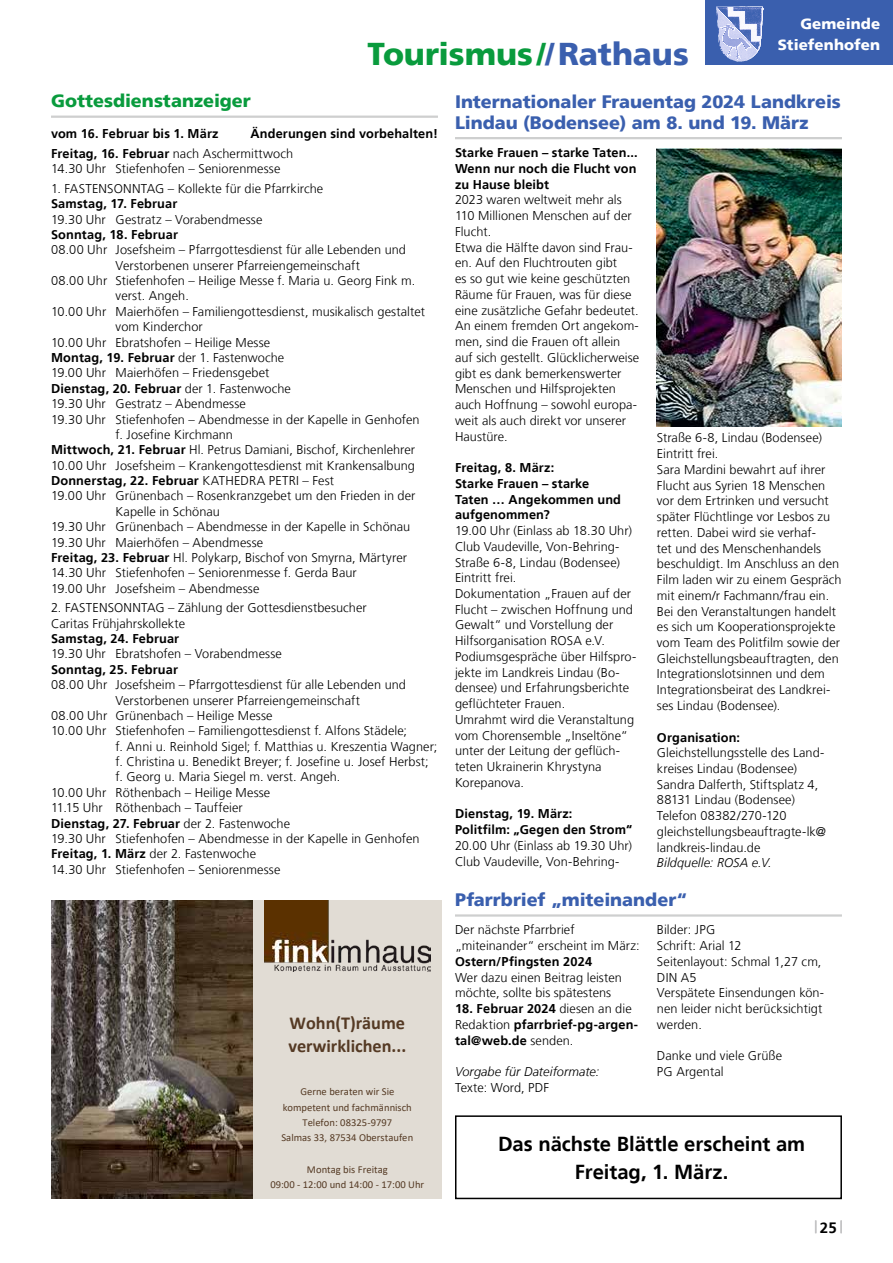
<style>
.page{position:relative;width:893px;height:1263px;background:#fff}
.page>*{position:absolute;margin:0;border:0;box-sizing:border-box;transform-origin:0 0}
.t1{font:900 31.5px "Frutiger LT";letter-spacing:-.005em;color:#099b3d}
.t2{font:700 20.25px/28.5px "Frutiger LT";letter-spacing:-.005em;color:#000;text-align:center}
.t3{font:700 18.3px/22.2px "Calibri";color:#553a24}
.t4{font:900 18px/21px "Frutiger LT";color:#3a5fae}
.t5{font:900 18px "Frutiger LT";color:#099b3d}
.t6{font:900 15px/21px "Frutiger LT";letter-spacing:.005em;color:#fff;text-align:right}
.t7{font:700 15px "Frutiger LT";color:#000}
.t8{font:300 12.75px/15.8px "Frutiger LT";letter-spacing:.005em;color:#000}
.t9{font:700 12.75px/15.8px "Frutiger LT";letter-spacing:.01em;color:#000}
.t10{font:italic 300 12.75px "Frutiger LT";letter-spacing:.005em;color:#000}
.t11{font:10.65px/15.5px "Calibri";color:#553a24;text-align:center}
.s1{color:#3a5fae}
.s2{font-weight:300}
.s3{font-weight:700}
</style>
<div class="page">
<svg style="left:815px;top:1220px;width:1px;height:13px"></svg>
<svg style="left:840px;top:1220px;width:2px;height:13px"></svg>
<div style="left:706px;top:0;width:187px;height:65px;background:#3a5fae"></div>
<img style="left:716px;top:6px;width:48px;height:56px">
<hr style="left:51px;top:116px;width:387px;height:2px;background:#cecfcf">
<div style="left:253px;top:901px;width:189px;height:220px;background:#e1dcd4"></div>
<div style="left:253px;top:1074px;width:189px;height:124px;background:#e1dcd4"></div>
<img style="left:264px;top:901px;width:167px;height:71px">
<img style="left:51px;top:901px;width:202px;height:297px">
<hr style="left:455px;top:914px;width:387px;height:3px;background:#cecfcf">
<hr style="left:455px;top:137px;width:387px;height:2px;background:#cecfcf">
<img style="left:657px;top:148px;width:185px;height:279px">
<div style="left:455px;top:1115px;width:387px;height:84px;border:2px solid #000"></div>
<h1 class="t1" style="left:368px;top:35px;width:323px">Tourismus/<span class="s1">/Rathaus</span></h1>
<p class="t6" style="left:778px;top:13px;width:104px">Gemeinde<br>Stiefenhofen</p>
<h3 class="t5" style="left:51px;top:90px;width:201px">Gottesdienstanzeiger</h3>
<p class="t9" style="left:51px;top:124px;width:388px;line-height:19.6px;text-indent:199px">Änderungen sind vorbehalten!<br>Freitag, 16. Februar <span class="s2">nach Aschermittwoch</span></p>
<p class="t8" style="left:51px;top:161px;width:231px">14.30 Uhr Stiefenhofen – Seniorenmesse</p>
<p class="t8" style="left:51px;top:181px;width:274px">1. FASTENSONNTAG – Kollekte für die Pfarrkirche</p>
<p class="t9" style="left:51px;top:196px;width:128px">Samstag, 17. Februar</p>
<p class="t8" style="left:51px;top:211px;width:213px">19.30 Uhr Gestratz – Vorabendmesse</p>
<p class="t9" style="left:51px;top:227px;width:128px">Sonntag, 18. Februar</p>
<p class="t8" style="left:51px;top:242px;width:356px">08.00 Uhr Josefsheim – Pfarrgottesdienst für alle Lebenden und</p>
<p class="t8" style="left:116px;top:258px;width:246px">Verstorbenen unserer Pfarreiengemeinschaft</p>
<p class="t8" style="left:51px;top:273px;width:366px">08.00 Uhr Stiefenhofen – Heilige Messe f. Maria u. Georg Fink m.</p>
<p class="t8" style="left:116px;top:288px;width:75px">verst. Angeh.</p>
<p class="t8" style="left:51px;top:304px;width:376px">10.00 Uhr Maierhöfen – Familiengottesdienst, musikalisch gestaltet</p>
<p class="t8" style="left:116px;top:319px;width:89px">vom Kinderchor</p>
<p class="t8" style="left:51px;top:334px;width:221px">10.00 Uhr Ebratshofen – Heilige Messe</p>
<p class="t9" style="left:51px;top:350px;width:235px">Montag, 19. Februar <span class="s2">der 1. Fastenwoche</span></p>
<p class="t8" style="left:51px;top:365px;width:220px">19.00 Uhr Maierhöfen – Friedensgebet</p>
<p class="t9" style="left:51px;top:380px;width:241px">Dienstag, 20. Februar <span class="s2">der 1. Fastenwoche</span></p>
<p class="t8" style="left:51px;top:396px;width:196px">19.30 Uhr Gestratz – Abendmesse</p>
<p class="t8" style="left:51px;top:411px;width:370px">19.30 Uhr Stiefenhofen – Abendmesse in der Kapelle in Genhofen</p>
<p class="t8" style="left:116px;top:427px;width:119px">f. Josefine Kirchmann</p>
<p class="t8" style="left:51px;top:442px;width:366px"><span class="s3">Mittwoch, 21. Februar</span> Hl. Petrus Damiani, Bischof, Kirchenlehrer</p>
<p class="t8" style="left:51px;top:457px;width:365px">10.00 Uhr Josefsheim – Krankengottesdienst mit Krankensalbung</p>
<p class="t9" style="left:51px;top:473px;width:285px">Donnerstag, 22. Februar <span class="s2">KATHEDRA PETRI – Fest</span></p>
<p class="t8" style="left:51px;top:488px;width:366px">19.00 Uhr Grünenbach – Rosenkranzgebet um den Frieden in der</p>
<p class="t8" style="left:116px;top:504px;width:106px">Kapelle in Schönau</p>
<p class="t8" style="left:51px;top:519px;width:361px">19.30 Uhr Grünenbach – Abendmesse in der Kapelle in Schönau</p>
<p class="t8" style="left:51px;top:534px;width:214px">19.30 Uhr Maierhöfen – Abendmesse</p>
<p class="t8" style="left:51px;top:550px;width:358px"><span class="s3">Freitag, 23. Februar</span> Hl. Polykarp, Bischof von Smyrna, Märtyrer</p>
<p class="t8" style="left:51px;top:565px;width:307px">14.30 Uhr Stiefenhofen – Seniorenmesse f. Gerda Baur</p>
<p class="t8" style="left:51px;top:581px;width:210px">19.00 Uhr Josefsheim – Abendmesse</p>
<p class="t8" style="left:51px;top:600px;width:317px">2. FASTENSONNTAG – Zählung der Gottesdienstbesucher<br>Caritas Frühjahrskollekte</p>
<p class="t9" style="left:51px;top:631px;width:130px">Samstag, 24. Februar</p>
<p class="t8" style="left:51px;top:646px;width:232px">19.30 Uhr Ebratshofen – Vorabendmesse</p>
<p class="t9" style="left:51px;top:661px;width:128px">Sonntag, 25. Februar</p>
<p class="t8" style="left:51px;top:677px;width:356px">08.00 Uhr Josefsheim – Pfarrgottesdienst für alle Lebenden und</p>
<p class="t8" style="left:116px;top:692px;width:246px">Verstorbenen unserer Pfarreiengemeinschaft</p>
<p class="t8" style="left:51px;top:708px;width:223px">08.00 Uhr Grünenbach – Heilige Messe</p>
<p class="t8" style="left:51px;top:723px;width:358px">10.00 Uhr Stiefenhofen – Familiengottesdienst f. Alfons Städele;</p>
<p class="t8" style="left:116px;top:739px;width:323px">f. Anni u. Reinhold Sigel; f. Matthias u. Kreszentia Wagner;</p>
<p class="t8" style="left:116px;top:754px;width:315px">f. Christina u. Benedikt Breyer; f. Josefine u. Josef Herbst;</p>
<p class="t8" style="left:116px;top:769px;width:226px">f. Georg u. Maria Siegel m. verst. Angeh.</p>
<p class="t8" style="left:51px;top:785px;width:221px">10.00 Uhr Röthenbach – Heilige Messe</p>
<p class="t8" style="left:51px;top:800px;width:193px">11.15 Uhr Röthenbach – Tauffeier</p>
<p class="t9" style="left:51px;top:815px;width:241px">Dienstag, 27. Februar <span class="s2">der 2. Fastenwoche</span></p>
<p class="t8" style="left:51px;top:831px;width:370px">19.30 Uhr Stiefenhofen – Abendmesse in der Kapelle in Genhofen</p>
<p class="t8" style="left:51px;top:846px;width:207px"><span class="s3">Freitag, 1. März</span> der 2. Fastenwoche</p>
<p class="t8" style="left:51px;top:862px;width:231px">14.30 Uhr Stiefenhofen – Seniorenmesse</p>
<p class="t9" style="left:51px;top:126px;width:169px">vom 16. Februar bis 1. März</p>
<h3 class="t3" style="left:288px;top:1012px;width:119px">Wohn(T)räume verwirklichen...</h3>
<p class="t11" style="left:281px;top:1083px;width:133px">Gerne beraten wir Sie kompetent und fachmännisch<br>Telefon: 08325-9797<br>Salmas 33, 87534 Oberstaufen</p>
<p class="t11" style="left:270px;top:1161px;width:155px">Montag bis Freitag<br>09:00 - 12:00 und 14:00 - 17:00 Uhr</p>
<h3 class="t4" style="left:455px;top:91px;width:387px">Internationaler Frauentag 2024 Landkreis<br>Lindau (Bodensee) am 8. und 19. März</h3>
<p class="t9" style="left:455px;top:145px;width:184px;text-align:justify">Starke Frauen – starke Taten...<br>Wenn nur noch die Flucht von zu Hause bleibt</p>
<p class="t8" style="left:455px;top:192px;width:186px">2023 waren weltweit mehr als<br>110 Millionen Menschen auf der<br>Flucht.<br>Etwa die Hälfte davon sind Frau&shy;en. Auf den Fluchtrouten gibt<br>es so gut wie keine geschützten<br>Räume für Frauen, was für diese eine zusätzliche Gefahr bedeutet.<br>An einem fremden Ort angekom&shy;men, sind die Frauen oft allein auf sich gestellt. Glücklicherweise gibt es dank bemerkenswerter<br>Menschen und Hilfsprojekten auch Hoffnung – sowohl europa&shy;weit als auch direkt vor unserer<br>Haustüre.</p>
<p class="t9" style="left:455px;top:460px;width:168px">Freitag, 8. März:<br>Starke Frauen – starke<br>Taten … Angekommen und aufgenommen?</p>
<p class="t8" style="left:455px;top:523px;width:183px">19.00 Uhr (Einlass ab 18.30 Uhr)<br>Club Vaudeville, Von-Behring-<br>Straße 6-8, Lindau (Bodensee)<br>Eintritt frei.<br>Dokumentation „Frauen auf der<br>Flucht – zwischen Hoffnung und<br>Gewalt“ und Vorstellung der<br>Hilfsorganisation ROSA e.V.<br>Podiumsgespräche über Hilfspro&shy;jekte im Landkreis Lindau (Bo&shy;densee) und Erfahrungsberichte geflüchteter Frauen.<br>Umrahmt wird die Veranstaltung vom Chorensemble „Inseltöne“ unter der Leitung der geflüch&shy;teten Ukrainerin Khrystyna<br>Korepanova.</p>
<p class="t9" style="left:455px;top:806px;width:179px">Dienstag, 19. März:<br>Politfilm: „Gegen den Strom“</p>
<p class="t8" style="left:455px;top:838px;width:179px">20.00 Uhr (Einlass ab 19.30 Uhr)<br>Club Vaudeville, Von-Behring-</p>
<p class="t8" style="left:657px;top:430px;width:186px">Straße 6-8, Lindau (Bodensee)<br>Eintritt frei.<br>Sara Mardini bewahrt auf ihrer<br>Flucht aus Syrien 18 Menschen vor dem Ertrinken und versucht später Flüchtlinge vor Lesbos zu retten. Dabei wird sie verhaf-<br>tet und des Menschenhandels beschuldigt. Im Anschluss an den<br>Film laden wir zu einem Gespräch mit einem/r Fachmann/frau ein.<br>Bei den Veranstaltungen handelt es sich um Kooperationsprojekte vom Team des Politfilm sowie der<br>Gleichstellungsbeauftragten, den<br>Integrationslotsinnen und dem<br>Integrationsbeirat des Landkrei&shy;ses Lindau (Bodensee).</p>
<p class="t9" style="left:657px;top:729px;width:85px">Organisation:</p>
<p class="t8" style="left:657px;top:745px;width:171px">Gleichstellungsstelle des Land&shy;kreises Lindau (Bodensee)<br>Sandra Dalferth, Stiftsplatz 4,<br>88131 Lindau (Bodensee)<br>Telefon 08382/270-120 gleichstellungsbeauftragte-lk@ landkreis-lindau.de</p>
<p class="t10" style="left:657px;top:856px;width:116px">Bildquelle: ROSA e.V.</p>
<h3 class="t4" style="left:455px;top:889px;width:234px">Pfarrbrief „miteinander“</h3>
<p class="t8" style="left:455px;top:922px;width:186px">Der nächste Pfarrbrief „miteinander“ erscheint im März:</p>
<p class="t9" style="left:455px;top:954px;width:139px">Ostern/Pfingsten 2024</p>
<p class="t8" style="left:455px;top:969px;width:168px">Wer dazu einen Beitrag leisten möchte, sollte bis spätestens</p>
<p class="t9" style="left:455px;top:1001px;width:185px">18. Februar 2024 <span class="s2">diesen an die<br>Redaktion</span> pfarrbrief-pg-argen&shy;tal@web.de <span class="s2">senden.</span></p>
<p class="t10" style="left:455px;top:1064px;width:146px">Vorgabe für Dateiformate:</p>
<p class="t8" style="left:455px;top:1080px;width:96px">Texte: Word, PDF</p>
<p class="t8" style="left:657px;top:922px;width:169px">Bilder: JPG<br>Schrift: Arial 12<br>Seitenlayout: Schmal 1,27 cm,<br>DIN A5<br>Verspätete Einsendungen kön&shy;nen leider nicht berücksichtigt werden.</p>
<p class="t8" style="left:657px;top:1048px;width:127px">Danke und viele Grüße<br>PG Argental</p>
<h2 class="t2" style="left:498px;top:1129px;width:309px">Das nächste Blättle erscheint am<br>Freitag, 1. März.</h2>
<p class="t7" style="left:820px;top:1218px;width:18px">25</p>
</div>
